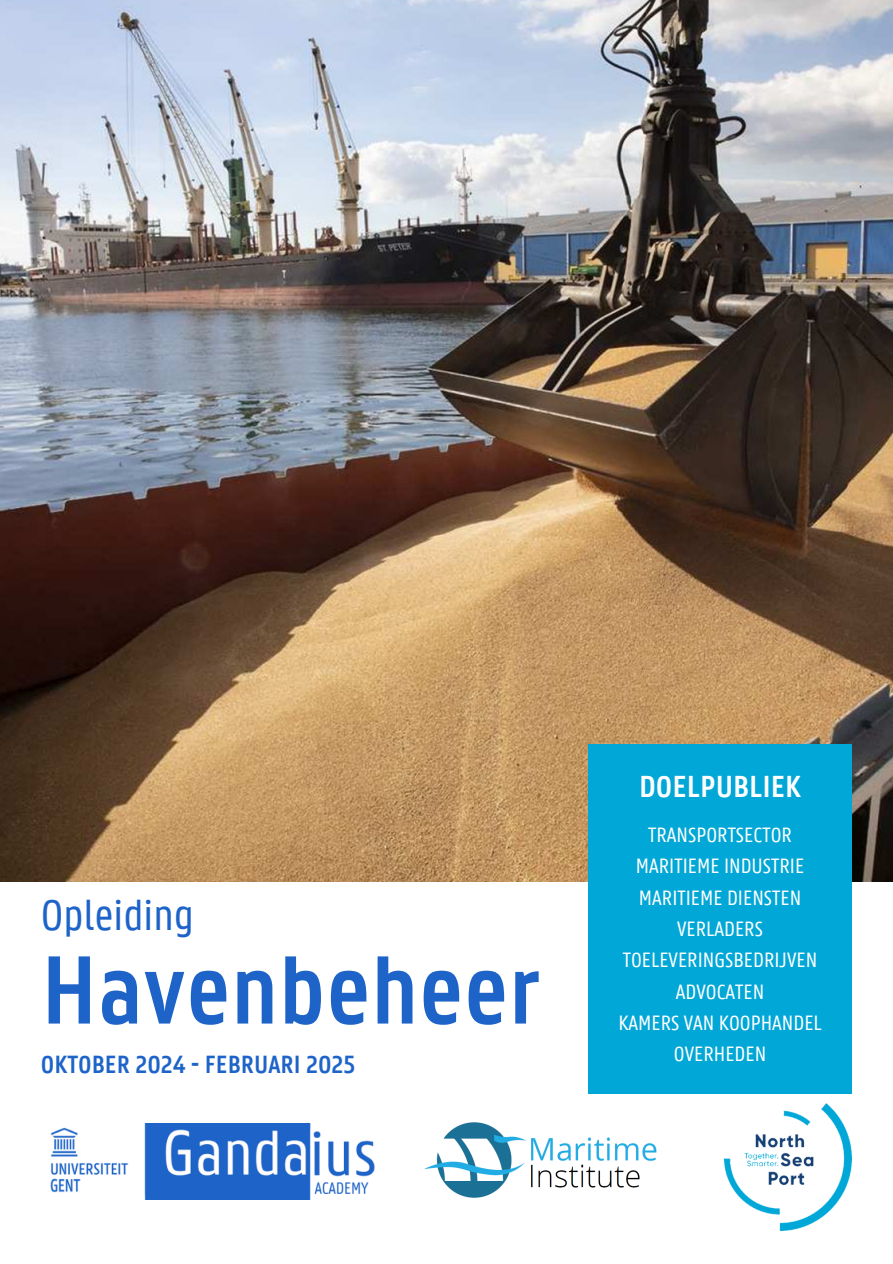
<style>
.page{position:relative;width:893px;height:1264px;background:#fff}
.page>*{position:absolute;margin:0;border:0;box-sizing:border-box;transform-origin:0 0}
.t1{font:600 105.75px "U Gent Panno Text";color:#1e64c8}
.t2{font:47.25px "U Gent Panno Text";color:#1e64c8}
.t3{font:600 33px "U Gent Panno Text";color:#fff}
.t4{font:600 27px "U Gent Panno Text";color:#1e64c8}
.t5{font:22.5px "U Gent Panno Text";color:#fff}
</style>
<div class="page">
<img style="left:0;top:0;width:892px;height:881px">
<img style="left:50px;top:1123px;width:325px;height:76px">
<img style="left:424px;top:1122px;width:233px;height:76px">
<img style="left:724px;top:1103px;width:127px;height:127px">
<div style="left:588px;top:744px;width:263px;height:349px;background:#00a7d7"></div>
<p class="t2" style="left:41px;top:894px;width:154px">Opleiding</p>
<p class="t1" style="left:41px;top:943px;width:501px">Havenbeheer</p>
<p class="t4" style="left:41px;top:1052px;width:316px">OKTOBER 2024 - FEBRUARI 2025</p>
<p class="t3" style="left:639px;top:771px;width:164px">DOELPUBLIEK</p>
<p class="t5" style="left:648px;top:825px;width:145px">TRANSPORTSECTOR</p>
<p class="t5" style="left:636px;top:856px;width:170px">MARITIEME INDUSTRIE</p>
<h2 class="t5" style="left:639px;top:887px;width:164px">MARITIEME DIENSTEN</h2>
<h1 class="t5" style="left:677px;top:919px;width:87px">VERLADERS</h1>
<h4 class="t5" style="left:622px;top:950px;width:196px">TOELEVERINGSBEDRIJVEN</h4>
<p class="t5" style="left:675px;top:981px;width:90px">ADVOCATEN</p>
<p class="t5" style="left:618px;top:1012px;width:205px">KAMERS VAN KOOPHANDEL</p>
<p class="t5" style="left:673px;top:1044px;width:94px">OVERHEDEN</p>
</div>
